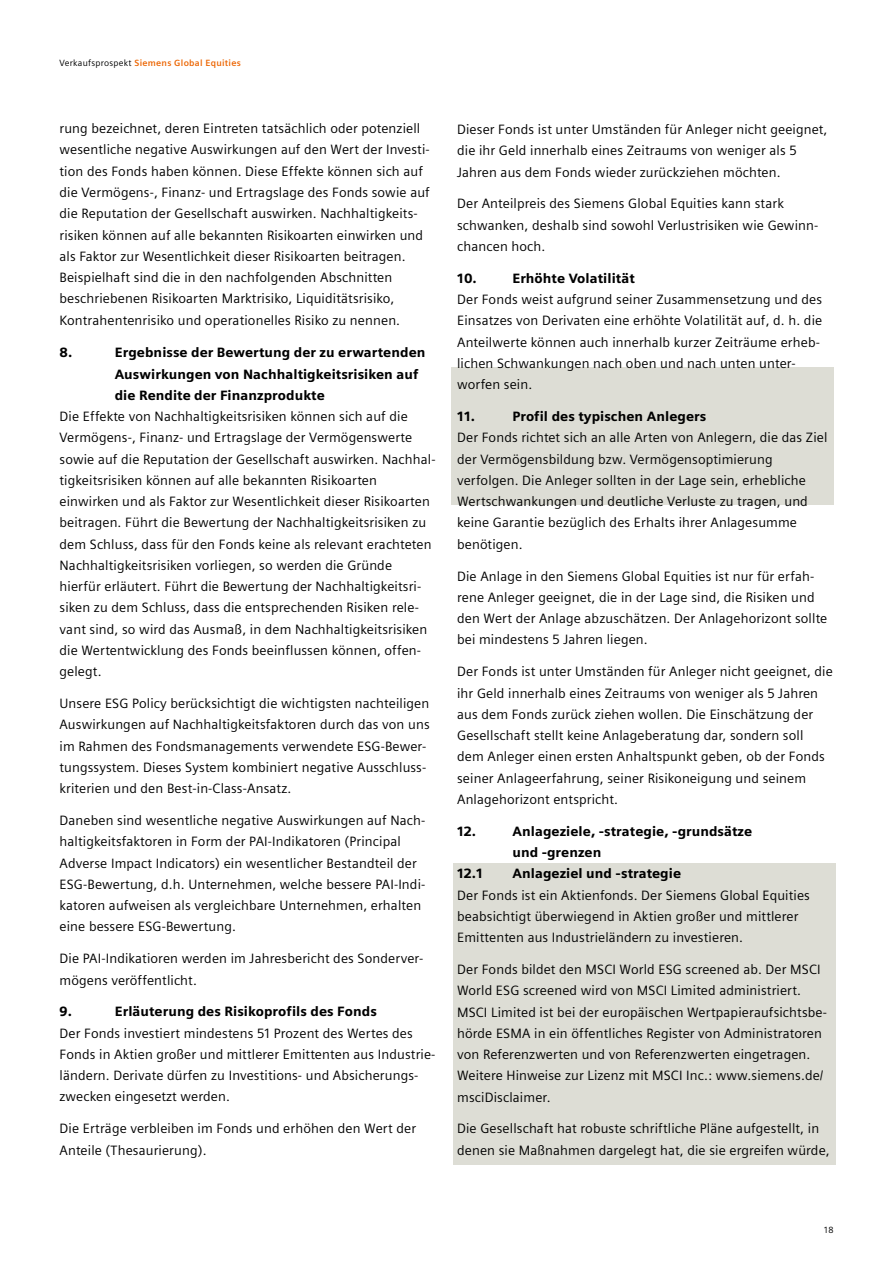
<style>
.page{position:relative;width:893px;height:1263px;background:#fff}
.page>*{position:absolute;margin:0;border:0;box-sizing:border-box;transform-origin:0 0}
.t1{font:13.5px/21.3px "Siemens Sans";letter-spacing:.01em;color:#000}
.t2{font:900 13.5px/21.3px "Siemens Sans";letter-spacing:.005em;color:#000}
.t3{font:700 9px "Siemens Sans";letter-spacing:.03em;color:#ec6502}
.t4{font:9px "Siemens Sans";color:#000}
.s1{font-weight:400;color:#000}
</style>
<div class="page">
<div style="left:453px;top:863px;width:382px;height:302px;background:#ddddd5"></div>
<div style="left:451px;top:368px;width:382px;height:137px;background:#ddddd5"></div>
<p class="t3" style="left:60px;top:56px;width:183px"><span class="s1">Verkaufsprospekt</span> Siemens Global Equities</p>
<p class="t1" style="left:60px;top:117px;width:372px">rung bezeichnet, deren Eintreten tatsächlich oder potenziell wesentliche negative Auswirkungen auf den Wert der Investi&shy;tion des Fonds haben können. Diese Effekte können sich auf die Vermögens-, Finanz- und Ertragslage des Fonds sowie auf die Reputation der Gesellschaft auswirken. Nachhaltigkeits&shy;risiken können auf alle bekannten Risikoarten einwirken und als Faktor zur Wesentlichkeit dieser Risikoarten beitragen.<br>Beispielhaft sind die in den nachfolgenden Abschnitten beschriebenen Risikoarten Marktrisiko, Liquiditätsrisiko, Kontrahentenrisiko und operationelles Risiko zu nennen.</p>
<p class="t2" style="left:60px;top:341px;width:14px">8.</p>
<p class="t2" style="left:115px;top:341px;width:312px">Ergebnisse der Bewertung der zu erwartenden<br>Auswirkungen von Nachhaltigkeitsrisiken auf die Rendite der Finanzprodukte</p>
<p class="t1" style="left:60px;top:405px;width:378px">Die Effekte von Nachhaltigkeitsrisiken können sich auf die Vermögens-, Finanz- und Ertragslage der Vermögenswerte sowie auf die Reputation der Gesellschaft auswirken. Nachhal&shy;tigkeitsrisiken können auf alle bekannten Risikoarten einwirken und als Faktor zur Wesentlichkeit dieser Risikoarten beitragen. Führt die Bewertung der Nachhaltigkeitsrisiken zu dem Schluss, dass für den Fonds keine als relevant erachteten Nachhaltigkeitsrisiken vorliegen, so werden die Gründe hierfür erläutert. Führt die Bewertung der Nachhaltigkeitsri&shy;siken zu dem Schluss, dass die entsprechenden Risiken rele&shy;vant sind, so wird das Ausmaß, in dem Nachhaltigkeitsrisiken die Wertentwicklung des Fonds beeinflussen können, offen&shy;gelegt.</p>
<p class="t1" style="left:60px;top:692px;width:372px">Unsere ESG Policy berücksichtigt die wichtigsten nachteiligen Auswirkungen auf Nachhaltigkeitsfaktoren durch das von uns im Rahmen des Fondsmanagements verwendete ESG-Bewer&shy;tungssystem. Dieses System kombiniert negative Ausschluss&shy;kriterien und den Best-in-Class-Ansatz.</p>
<p class="t1" style="left:60px;top:809px;width:367px">Daneben sind wesentliche negative Auswirkungen auf Nach&shy;haltigkeitsfaktoren in Form der PAI-Indikatoren (Principal Adverse Impact Indicators) ein wesentlicher Bestandteil der ESG-Bewertung, d.h. Unternehmen, welche bessere PAI-Indi&shy;katoren aufweisen als vergleichbare Unternehmen, erhalten eine bessere ESG-Bewertung.</p>
<p class="t1" style="left:60px;top:947px;width:365px">Die PAI-Indikatioren werden im Jahresbericht des Sonderver&shy;mögens veröffentlicht.</p>
<p class="t2" style="left:60px;top:1000px;width:14px">9.</p>
<p class="t2" style="left:115px;top:1000px;width:264px">Erläuterung des Risikoprofils des Fonds</p>
<p class="t1" style="left:60px;top:1021px;width:377px">Der Fonds investiert mindestens 51 Prozent des Wertes des Fonds in Aktien großer und mittlerer Emittenten aus Industrie&shy;ländern. Derivate dürfen zu Investitions- und Absicherungs&shy;zwecken eingesetzt werden.</p>
<p class="t1" style="left:60px;top:1117px;width:358px">Die Erträge verbleiben im Fonds und erhöhen den Wert der<br>Anteile (Thesaurierung).</p>
<p class="t1" style="left:457px;top:118px;width:372px">Dieser Fonds ist unter Umständen für Anleger nicht geeignet, die ihr Geld innerhalb eines Zeitraums von weniger als 5<br>Jahren aus dem Fonds wieder zurückziehen möchten.</p>
<p class="t1" style="left:457px;top:192px;width:363px">Der Anteilpreis des Siemens Global Equities kann stark schwanken, deshalb sind sowohl Verlustrisiken wie Gewinn&shy;chancen hoch.</p>
<p class="t2" style="left:457px;top:267px;width:21px">10.</p>
<p class="t2" style="left:512px;top:267px;width:124px">Erhöhte Volatilität</p>
<p class="t1" style="left:457px;top:288px;width:367px">Der Fonds weist aufgrund seiner Zusammensetzung und des Einsatzes von Derivaten eine erhöhte Volatilität auf, d. h. die Anteilwerte können auch innerhalb kurzer Zeiträume erheb&shy;lichen Schwankungen nach oben und nach unten unter&shy;worfen sein.</p>
<p class="t2" style="left:457px;top:405px;width:20px">11.</p>
<p class="t2" style="left:512px;top:405px;width:196px">Profil des typischen Anlegers</p>
<p class="t1" style="left:457px;top:426px;width:372px">Der Fonds richtet sich an alle Arten von Anlegern, die das Ziel der Vermögensbildung bzw. Vermögensoptimierung verfolgen. Die Anleger sollten in der Lage sein, erhebliche Wertschwankungen und deutliche Verluste zu tragen, und keine Garantie bezüglich des Erhalts ihrer Anlagesumme benötigen.</p>
<p class="t1" style="left:457px;top:564px;width:372px">Die Anlage in den Siemens Global Equities ist nur für erfah&shy;rene Anleger geeignet, die in der Lage sind, die Risiken und den Wert der Anlage abzuschätzen. Der Anlagehorizont sollte bei mindestens 5 Jahren liegen.</p>
<p class="t1" style="left:457px;top:660px;width:377px">Der Fonds ist unter Umständen für Anleger nicht geeignet, die ihr Geld innerhalb eines Zeitraums von weniger als 5 Jahren aus dem Fonds zurück ziehen wollen. Die Einschätzung der Gesellschaft stellt keine Anlageberatung dar, sondern soll dem Anleger einen ersten Anhaltspunkt geben, ob der Fonds seiner Anlageerfahrung, seiner Risikoneigung und seinem Anlagehorizont entspricht.</p>
<p class="t2" style="left:457px;top:820px;width:20px">12.</p>
<p class="t2" style="left:512px;top:820px;width:241px">Anlageziele, -strategie, -grundsätze und -grenzen</p>
<p class="t2" style="left:457px;top:862px;width:27px">12.1</p>
<p class="t2" style="left:512px;top:862px;width:170px">Anlageziel und -strategie</p>
<p class="t1" style="left:457px;top:883px;width:354px">Der Fonds ist ein Aktienfonds. Der Siemens Global Equities beabsichtigt überwiegend in Aktien großer und mittlerer<br>Emittenten aus Industrieländern zu investieren.</p>
<p class="t1" style="left:457px;top:958px;width:371px">Der Fonds bildet den MSCI World ESG screened ab. Der MSCI World ESG screened wird von MSCI Limited administriert.<br>MSCI Limited ist bei der europäischen Wertpapieraufsichtsbe&shy;hörde ESMA in ein öffentliches Register von Administratoren von Referenzwerten und von Referenzwerten eingetragen.<br>Weitere Hinweise zur Lizenz mit MSCI Inc.: www.siemens.de/ msciDisclaimer.</p>
<p class="t1" style="left:457px;top:1117px;width:374px">Die Gesellschaft hat robuste schriftliche Pläne aufgestellt, in denen sie Maßnahmen dargelegt hat, die sie ergreifen würde,</p>
<p class="t4" style="left:824px;top:1223px;width:11px">18</p>
</div>
